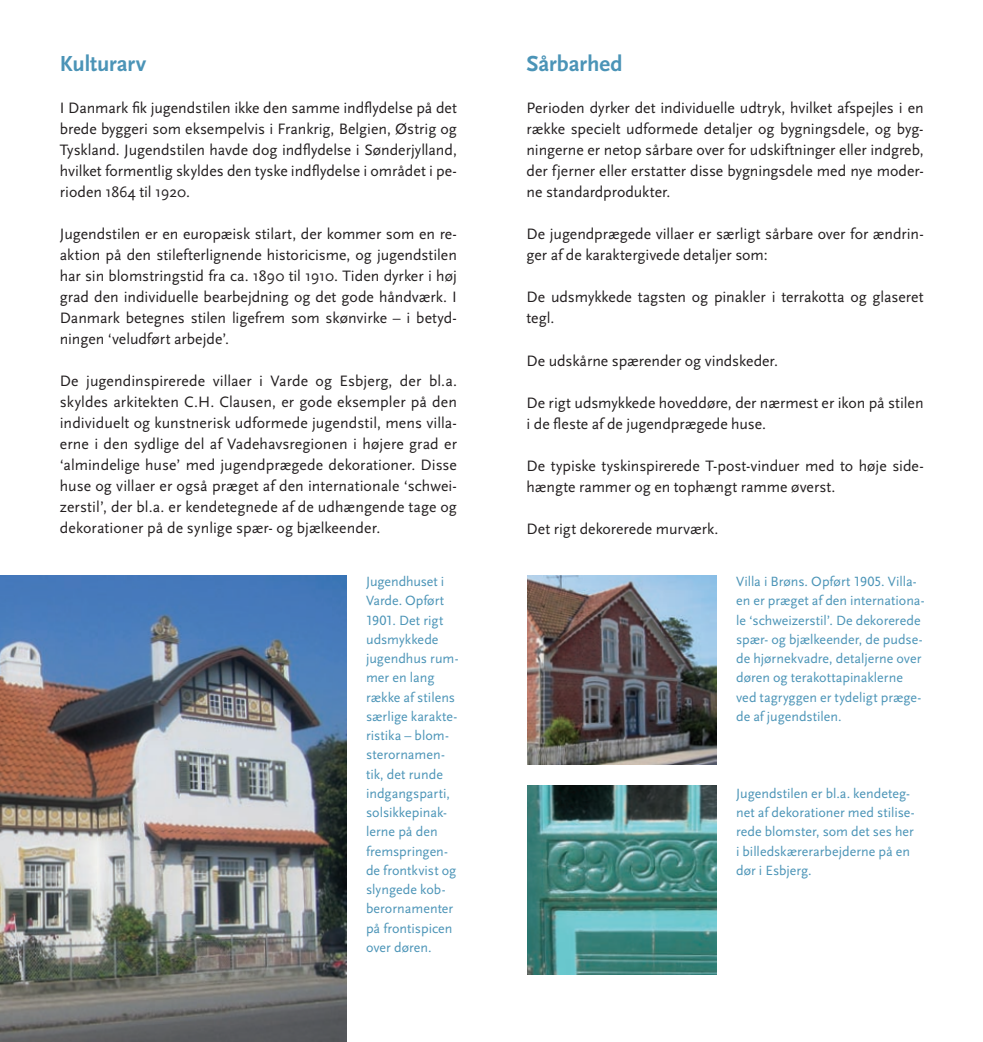
<style>
.page{position:relative;width:983px;height:1042px;background:#fff}
.page>*{position:absolute;margin:0;border:0;box-sizing:border-box;transform-origin:0 0}
.t1{font:700 22.75px "Scala Sans LF";letter-spacing:-.005em;color:#4b94b7}
.t2{font:15.75px/21px "Scala Sans";letter-spacing:-.005em;color:#231f20;text-align:justify}
.t3{font:14px/19.2px "Scala Sans LF";letter-spacing:-.005em;color:#4b94b7}
</style>
<div class="page">
<img style="left:527px;top:575px;width:188px;height:189px">
<img style="left:527px;top:785px;width:188px;height:189px">
<img style="left:0;top:575px;width:346px;height:467px">
<h1 class="t1" style="left:60px;top:52px;width:88px">Kulturarv</h1>
<p class="t2" style="left:60px;top:98px;width:398px">I Danmark fik jugendstilen ikke den samme indflydelse på det brede byggeri som eksempelvis i Frankrig, Belgien, Østrig og Tyskland. Jugendstilen havde dog indflydelse i Sønderjylland, hvilket formentlig skyldes den tyske indflydelse i området i pe&shy;rioden 1864 til 1920.</p>
<p class="t2" style="left:60px;top:224px;width:398px">Jugendstilen er en europæisk stilart, der kommer som en re&shy;aktion på den stilefterlignende historicisme, og jugendstilen har sin blomstringstid fra ca. 1890 til 1910. Tiden dyrker i høj grad den individuelle bearbejdning og det gode håndværk. I Danmark betegnes stilen ligefrem som skønvirke – i betyd&shy;ningen ‘veludført arbejde’.</p>
<p class="t2" style="left:60px;top:371px;width:398px">De jugendinspirerede villaer i Varde og Esbjerg, der bl.a. skyldes arkitekten C.H. Clausen, er gode eksempler på den individuelt og kunstnerisk udformede jugendstil, mens villa&shy;erne i den sydlige del af Vadehavsregionen i højere grad er ‘almindelige huse’ med jugendprægede dekorationer. Disse huse og villaer er også præget af den internationale ‘schwei&shy;zerstil’, der bl.a. er kendetegnede af de udhængende tage og dekorationer på de synlige spær- og bjælkeender.</p>
<p class="t3" style="left:366px;top:572px;width:94px">Jugendhuset i<br>Varde. Opført<br>1901. Det rigt udsmykkede jugendhus rum&shy;mer en lang række af stilens særlige karakte&shy;ristika – blom&shy;sterornamen&shy;tik, det runde indgangsparti, solsikkepinak&shy;lerne på den fremspringen&shy;de frontkvist og slyngede kob&shy;berornamenter på frontispicen over døren.</p>
<h1 class="t1" style="left:526px;top:52px;width:97px">Sårbarhed</h1>
<p class="t2" style="left:526px;top:98px;width:398px">Perioden dyrker det individuelle udtryk, hvilket afspejles i en række specielt udformede detaljer og bygningsdele, og byg&shy;ningerne er netop sårbare over for udskiftninger eller indgreb, der fjerner eller erstatter disse bygningsdele med nye moder&shy;ne standardprodukter.</p>
<p class="t2" style="left:526px;top:224px;width:398px">De jugendprægede villaer er særligt sårbare over for ændrin&shy;ger af de karaktergivede detaljer som:</p>
<p class="t2" style="left:526px;top:287px;width:398px">De udsmykkede tagsten og pinakler i terrakotta og glaseret tegl.</p>
<p class="t2" style="left:526px;top:350px;width:253px">De udskårne spærender og vindskeder.</p>
<p class="t2" style="left:526px;top:392px;width:398px">De rigt udsmykkede hoveddøre, der nærmest er ikon på stilen i de fleste af de jugendprægede huse.</p>
<p class="t2" style="left:526px;top:455px;width:398px">De typiske tyskinspirerede T-post-vinduer med to høje side&shy;hængte rammer og en tophængt ramme øverst.</p>
<p class="t2" style="left:526px;top:518px;width:193px">Det rigt dekorerede murværk.</p>
<p class="t3" style="left:736px;top:572px;width:190px">Villa i Brøns. Opført 1905. Villa&shy;en er præget af den internationa&shy;le ‘schweizerstil’. De dekorerede spær- og bjælkeender, de pudse&shy;de hjørnekvadre, detaljerne over døren og terakottapinaklerne ved tagryggen er tydeligt præge&shy;de af jugendstilen.</p>
<p class="t3" style="left:736px;top:784px;width:180px">Jugendstilen er bl.a. kendeteg&shy;net af dekorationer med stilise&shy;rede blomster, som det ses her i billedskærerarbejderne på en dør i Esbjerg.</p>
</div>
